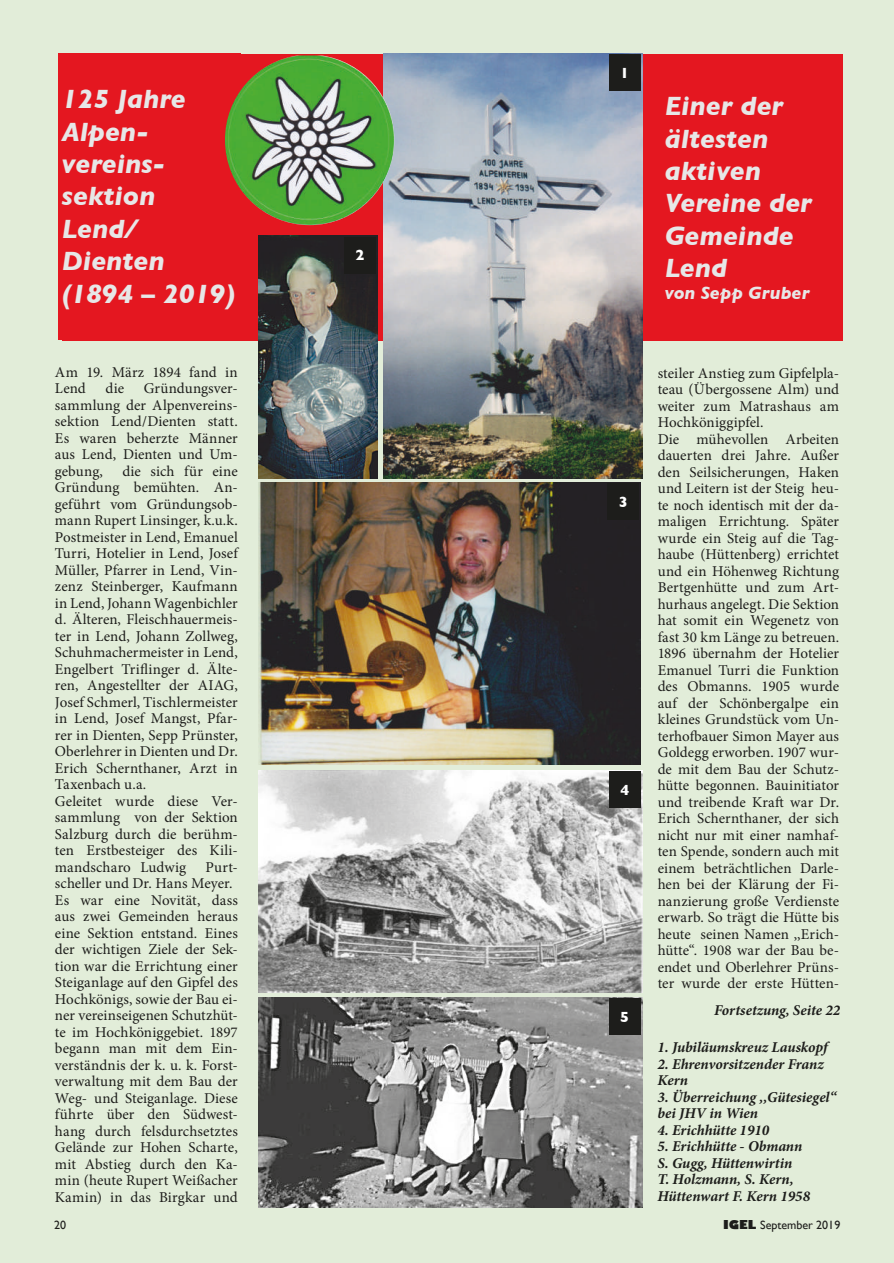
<style>
.page{position:relative;width:894px;height:1263px;background:#fff}
.page>*{position:absolute;margin:0;border:0;box-sizing:border-box;transform-origin:0 0}
.t1{font:italic 700 27px/32.4px "Gill Sans";color:#e7e7e7}
.t2{font:italic 700 18px "Gill Sans";letter-spacing:.005em;color:#e7e7e7}
.t3{font:15px/16.5px "Minion Pro";color:#1d1d1b}
.t4{font:italic 700 15px/16.5px "Minion Pro";letter-spacing:-.005em;color:#1d1d1b}
.t5{font:700 15px "Gill Sans";color:#fff}
.t6{font:12px "Gill Sans";color:#1d1d1b}
.s1{font-weight:800}
</style>
<div class="page">
<div style="left:0;top:0;width:893px;height:1263px;background:#e2edd9"></div>
<div style="left:62px;top:55px;width:776px;height:286px;background:#e41720"></div>
<img style="left:258px;top:770px;width:384px;height:223px">
<img style="left:383px;top:53px;width:259px;height:425px">
<img style="left:258px;top:236px;width:119px;height:242px">
<img style="left:258px;top:997px;width:384px;height:211px">
<div style="left:608px;top:55px;width:32px;height:36px;background:#1d1d1b"></div>
<div style="left:344px;top:237px;width:32px;height:36px;background:#1d1d1b"></div>
<div style="left:608px;top:771px;width:32px;height:37px;background:#1d1d1b"></div>
<div style="left:608px;top:999px;width:32px;height:36px;background:#1d1d1b"></div>
<div style="left:58px;top:53px;width:182px;height:286px;background:#e41720"></div>
<img style="left:225px;top:56px;width:169px;height:169px">
<div style="left:660px;top:55px;width:183px;height:286px;background:#e41720"></div>
<img style="left:258px;top:482px;width:382px;height:283px">
<div style="left:607px;top:483px;width:32px;height:36px;background:#1d1d1b"></div>
<h1 class="t1" style="left:62px;top:83px;width:174px">125 Jahre<br>Alpen&shy;vereins&shy;sektion<br>Lend/<br>Dienten (1894 – 2019)</h1>
<p class="t3" style="left:55px;top:364px;width:184px">Am 19. März 1894 fand in<br>Lend</p>
<p class="t3" style="left:55px;top:380px;width:184px;text-align:justify;text-indent:89px">Gründungsver&shy;sammlung der Alpenvereins&shy;sektion Lend/Dienten statt.<br>Es waren beherzte Männer aus Lend, Dienten und Um&shy;gebung,</p>
<p class="t3" style="left:105px;top:380px;width:20px">die</p>
<p class="t3" style="left:55px;top:463px;width:184px;text-indent:67px">die sich für eine<br>Gründung bemühten. An&shy;geführt vom Gründungsob&shy;mann Rupert Linsinger, k.u.k.<br>Postmeister in Lend, Emanuel<br>Turri, Hotelier in Lend, Josef<br>Müller, Pfarrer in Lend, Vin&shy;zenz Steinberger, Kaufmann in Lend, Johann Wagenbichler d. Älteren, Fleischhauermeis&shy;ter in Lend, Johann Zollweg,<br>Schuhmachermeister in Lend,<br>Engelbert Triflinger d. Älte&shy;ren, Angestellter der AIAG,<br>Josef Schmerl, Tischlermeister in Lend, Josef Mangst, Pfar&shy;rer in Dienten, Sepp Prünster,<br>Oberlehrer in Dienten und Dr.<br>Erich Schernthaner, Arzt in<br>Taxenbach u.a.<br>Geleitet wurde diese Ver&shy;sammlung von der Sektion<br>Salzburg durch die berühm&shy;ten Erstbesteiger des Kili&shy;mandscharo Ludwig</p>
<p class="t3" style="left:55px;top:859px;width:184px;text-indent:150px">Purt&shy;scheller und Dr. Hans Meyer.<br>Es war eine Novität, dass aus zwei Gemeinden heraus eine Sektion entstand. Eines der wichtigen Ziele der Sek&shy;tion war die Errichtung einer<br>Steiganlage auf den Gipfel des<br>Hochkönigs, sowie der Bau ei&shy;ner vereinseigenen Schutzhüt&shy;te im Hochköniggebiet. 1897 begann man mit dem Ein&shy;verständnis der k. u. k. Forst&shy;verwaltung mit dem Bau der<br>Weg- und Steiganlage. Diese führte über den Südwest&shy;hang durch felsdurchsetztes<br>Gelände zur Hohen Scharte, mit Abstieg durch den Ka&shy;min (heute Rupert Weißacher<br>Kamin) in das Birgkar und</p>
<p class="t5" style="left:355px;top:246px;width:10px">2</p>
<p class="t5" style="left:620px;top:64px;width:10px">1</p>
<p class="t5" style="left:618px;top:493px;width:10px">3</p>
<p class="t5" style="left:620px;top:781px;width:10px">4</p>
<p class="t5" style="left:620px;top:1008px;width:10px">5</p>
<h1 class="t1" style="left:664px;top:90px;width:149px">Einer der ältesten aktiven<br>Vereine der<br>Gemeinde<br>Lend</h1>
<p class="t2" style="left:664px;top:282px;width:146px">von Sepp Gruber</p>
<p class="t3" style="left:657px;top:365px;width:183px">steiler Anstieg zum Gipfelpla&shy;teau (Übergossene Alm) und weiter zum Matrashaus am<br>Hochköniggipfel.<br>Die mühevollen Arbeiten dauerten drei Jahre. Außer den Seilsicherungen, Haken und Leitern ist der Steig heu&shy;te noch identisch mit der da&shy;maligen Errichtung. Später wurde ein Steig auf die Tag&shy;haube (Hüttenberg) errichtet und ein Höhenweg Richtung<br>Bertgenhütte und zum Art&shy;hurhaus angelegt. Die Sektion hat somit ein Wegenetz von fast 30 km Länge zu betreuen.<br>1896 übernahm der Hotelier<br>Emanuel Turri die Funktion des Obmanns. 1905 wurde auf der Schönbergalpe ein kleines Grundstück vom Un&shy;terhofbauer Simon Mayer aus<br>Goldegg erworben. 1907 wur&shy;de mit dem Bau der Schutz&shy;hütte begonnen. Bauinitiator und treibende Kraft war Dr.<br>Erich Schernthaner, der sich nicht nur mit einer namhaf&shy;ten Spende, sondern auch mit einem beträchtlichen Darle&shy;hen bei der Klärung der Fi&shy;nanzierung große Verdienste erwarb. So trägt die Hütte bis heute seinen Namen ,,Erich&shy;hütte“. 1908 war der Bau be&shy;endet und Oberlehrer Prüns&shy;ter wurde der erste Hütten-</p>
<p class="t4" style="left:713px;top:1001px;width:128px">Fortsetzung, Seite 22</p>
<p class="t4" style="left:657px;top:1039px;width:171px">1. Jubiläumskreuz Lauskopf</p>
<p class="t4" style="left:657px;top:1055px;width:167px">2. Ehrenvorsitzender Franz<br>Kern</p>
<p class="t4" style="left:657px;top:1088px;width:180px">3. Überreichung ,,Gütesiegel“ bei JHV in Wien</p>
<p class="t4" style="left:657px;top:1121px;width:113px">4. Erichhütte 1910</p>
<p class="t4" style="left:657px;top:1138px;width:154px">5. Erichhütte - Obmann<br>S. Gugg, Hüttenwirtin<br>T. Holzmann, S. Kern,<br>Hüttenwart F. Kern 1958</p>
<p class="t6" style="left:55px;top:1215px;width:13px">20</p>
<p class="t6" style="left:723px;top:1215px;width:119px"><span class="s1">IGEL</span> September 2019</p>
<p class="t6" style="left:54px;top:1218px;width:14px">20</p>
<p class="t6" style="left:723px;top:1218px;width:119px"><span class="s1">IGEL</span> September 2019</p>
</div>
